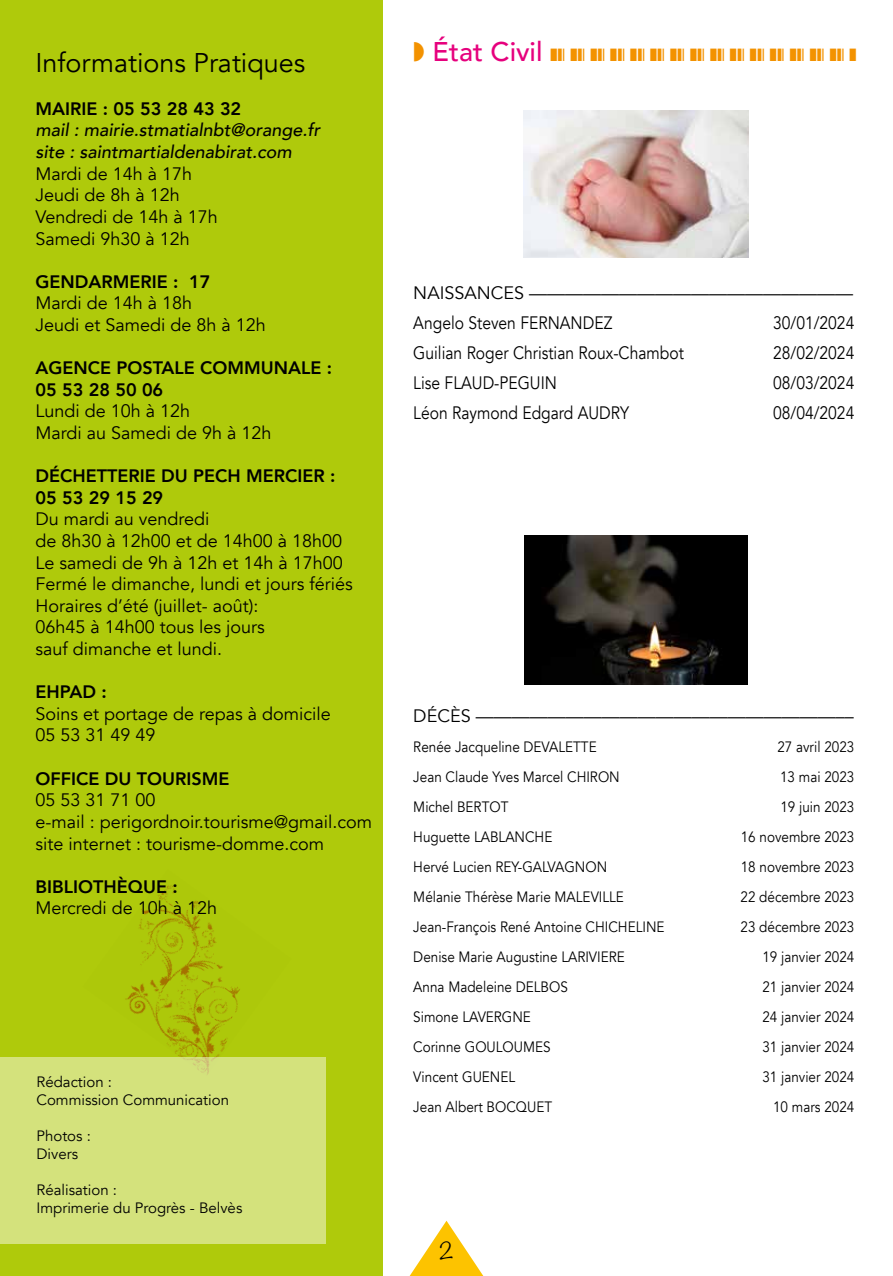
<style>
.page{position:relative;width:893px;height:1276px;background:#fff}
.page>*{position:absolute;margin:0;border:0;box-sizing:border-box;transform-origin:0 0}
.t1{font:500 27px "Avenir";color:#e6007d}
.t2{font:27px "Avenir";color:#000}
.t3{font:300 21px "Noteworthy";color:#000}
.t4{font:18px/21.6px "Avenir";color:#000}
.t5{font:800 18px/21.6px "Avenir";color:#000}
.t6{font:18px "Avenir";color:#000;scale:.87 1}
.t7{font:italic 500 18px/21.6px "Avenir";color:#000}
.t8{font:15px "Avenir";color:#000;scale:.9 1}
.t9{font:15px/18px "Avenir";color:#000}
.s1{color:#f39200}
</style>
<div class="page">
<div style="left:0;top:0;width:383px;height:1276px;background:#afca0b"></div>
<img style="left:125px;top:885px;width:115px;height:172px">
<svg style="left:410px;top:1220px;width:73px;height:56px"></svg>
<div style="left:0;top:1057px;width:326px;height:187px;background:#d4e27c"></div>
<img style="left:524px;top:536px;width:224px;height:149px">
<img style="left:524px;top:110px;width:224px;height:147px">
<h1 class="t2" style="left:35px;top:46px;width:272px">Informations Pratiques</h1>
<p class="t5" style="left:35px;top:98px;width:207px">MAIRIE : 05 53 28 43 32</p>
<p class="t7" style="left:35px;top:120px;width:286px">mail : mairie.stmatialnbt@orange.fr site : saintmartialdenabirat.com</p>
<p class="t4" style="left:35px;top:163px;width:184px">Mardi de 14h à 17h<br>Jeudi de 8h à 12h<br>Vendredi de 14h à 17h<br>Samedi 9h30 à 12h</p>
<p class="t5" style="left:35px;top:271px;width:176px">GENDARMERIE : 17</p>
<p class="t4" style="left:35px;top:293px;width:232px">Mardi de 14h à 18h<br>Jeudi et Samedi de 8h à 12h</p>
<p class="t5" style="left:35px;top:357px;width:298px">AGENCE POSTALE COMMUNALE :<br>05 53 28 50 06</p>
<p class="t4" style="left:35px;top:401px;width:238px">Lundi de 10h à 12h<br>Mardi au Samedi de 9h à 12h</p>
<p class="t5" style="left:35px;top:465px;width:301px">DÉCHETTERIE DU PECH MERCIER :<br>05 53 29 15 29</p>
<p class="t4" style="left:35px;top:509px;width:319px">Du mardi au vendredi<br>de 8h30 à 12h00 et de 14h00 à 18h00<br>Le samedi de 9h à 12h et 14h à 17h00<br>Fermé le dimanche, lundi et jours fériés<br>Horaires d’été (juillet- août):<br>06h45 à 14h00 tous les jours<br>sauf dimanche et lundi.</p>
<p class="t5" style="left:35px;top:681px;width:73px">EHPAD :</p>
<p class="t4" style="left:35px;top:703px;width:297px">Soins et portage de repas à domicile<br>05 53 31 49 49</p>
<p class="t5" style="left:35px;top:767px;width:195px">OFFICE DU TOURISME</p>
<p class="t4" style="left:35px;top:789px;width:338px">05 53 31 71 00<br>e-mail : perigordnoir.tourisme@gmail.com site internet : tourisme-domme.com</p>
<p class="t5" style="left:35px;top:875px;width:144px">BIBLIOTHÈQUE :</p>
<p class="t4" style="left:35px;top:897px;width:183px">Mercredi de 10h à 12h</p>
<p class="t9" style="left:36px;top:1073px;width:194px">Rédaction :<br>Commission Communication</p>
<p class="t9" style="left:36px;top:1127px;width:56px">Photos :<br>Divers</p>
<p class="t9" style="left:36px;top:1181px;width:207px">Réalisation :<br>Imprimerie du Progrès - Belvès</p>
<h1 class="t1" style="left:413px;top:28px;width:445px"><span class="s1">◗</span> État Civil <span class="s1">❚❙❘</span> <span class="s1">❚❙❘</span> <span class="s1">❚❙❘</span> <span class="s1">❚❙❘</span> <span class="s1">❚❙❘</span> <span class="s1">❚❙❘</span> <span class="s1">❚❙❘</span> <span class="s1">❚❙❘</span> <span class="s1">❚❙❘</span> <span class="s1">❚❙❘</span> <span class="s1">❚❙❘</span> <span class="s1">❚❙❘</span> <span class="s1">❚❙❘</span> <span class="s1">❚❙❘</span> <span class="s1">❚❙❘</span> <span class="s1">❚</span></h1>
<p class="t4" style="left:413px;top:278px;width:441px;line-height:30px">NAISSANCES ——————————————————<br>Angelo Steven FERNANDEZ</p>
<p class="t6" style="left:773px;top:312px;width:95px">30/01/2024</p>
<p class="t6" style="left:413px;top:342px;width:312px">Guilian Roger Christian Roux-Chambot</p>
<p class="t6" style="left:773px;top:342px;width:95px">28/02/2024</p>
<p class="t6" style="left:413px;top:372px;width:167px">Lise FLAUD-PEGUIN</p>
<p class="t6" style="left:773px;top:372px;width:95px">08/03/2024</p>
<p class="t6" style="left:413px;top:402px;width:249px">Léon Raymond Edgard AUDRY</p>
<p class="t6" style="left:773px;top:402px;width:95px">08/04/2024</p>
<p class="t4" style="left:413px;top:705px;width:442px">DÉCÈS ————————————————————––</p>
<p class="t8" style="left:413px;top:738px;width:205px">Renée Jacqueline DEVALETTE</p>
<p class="t8" style="left:777px;top:738px;width:87px">27 avril 2023</p>
<p class="t8" style="left:413px;top:768px;width:231px">Jean Claude Yves Marcel CHIRON</p>
<p class="t8" style="left:780px;top:768px;width:84px">13 mai 2023</p>
<p class="t8" style="left:413px;top:798px;width:107px">Michel BERTOT</p>
<p class="t8" style="left:780px;top:798px;width:84px">19 juin 2023</p>
<p class="t8" style="left:413px;top:828px;width:156px">Huguette LABLANCHE</p>
<p class="t8" style="left:741px;top:828px;width:128px">16 novembre 2023</p>
<p class="t8" style="left:413px;top:858px;width:217px">Hervé Lucien REY-GALVAGNON</p>
<p class="t8" style="left:741px;top:858px;width:128px">18 novembre 2023</p>
<p class="t8" style="left:413px;top:888px;width:236px">Mélanie Thérèse Marie MALEVILLE</p>
<p class="t8" style="left:740px;top:888px;width:128px">22 décembre 2023</p>
<p class="t8" style="left:413px;top:918px;width:281px">Jean-François René Antoine CHICHELINE</p>
<p class="t8" style="left:740px;top:918px;width:128px">23 décembre 2023</p>
<p class="t8" style="left:413px;top:948px;width:236px">Denise Marie Augustine LARIVIERE</p>
<p class="t8" style="left:762px;top:948px;width:104px">19 janvier 2024</p>
<p class="t8" style="left:413px;top:978px;width:173px">Anna Madeleine DELBOS</p>
<p class="t8" style="left:762px;top:978px;width:104px">21 janvier 2024</p>
<p class="t8" style="left:413px;top:1008px;width:132px">Simone LAVERGNE</p>
<p class="t8" style="left:762px;top:1008px;width:104px">24 janvier 2024</p>
<p class="t8" style="left:413px;top:1038px;width:154px">Corinne GOULOUMES</p>
<p class="t8" style="left:762px;top:1038px;width:104px">31 janvier 2024</p>
<p class="t8" style="left:413px;top:1068px;width:115px">Vincent GUENEL</p>
<p class="t8" style="left:762px;top:1068px;width:104px">31 janvier 2024</p>
<p class="t8" style="left:413px;top:1098px;width:156px">Jean Albert BOCQUET</p>
<p class="t8" style="left:773px;top:1098px;width:92px">10 mars 2024</p>
<p class="t3" style="left:440px;top:1232px;width:15px">2</p>
</div>
